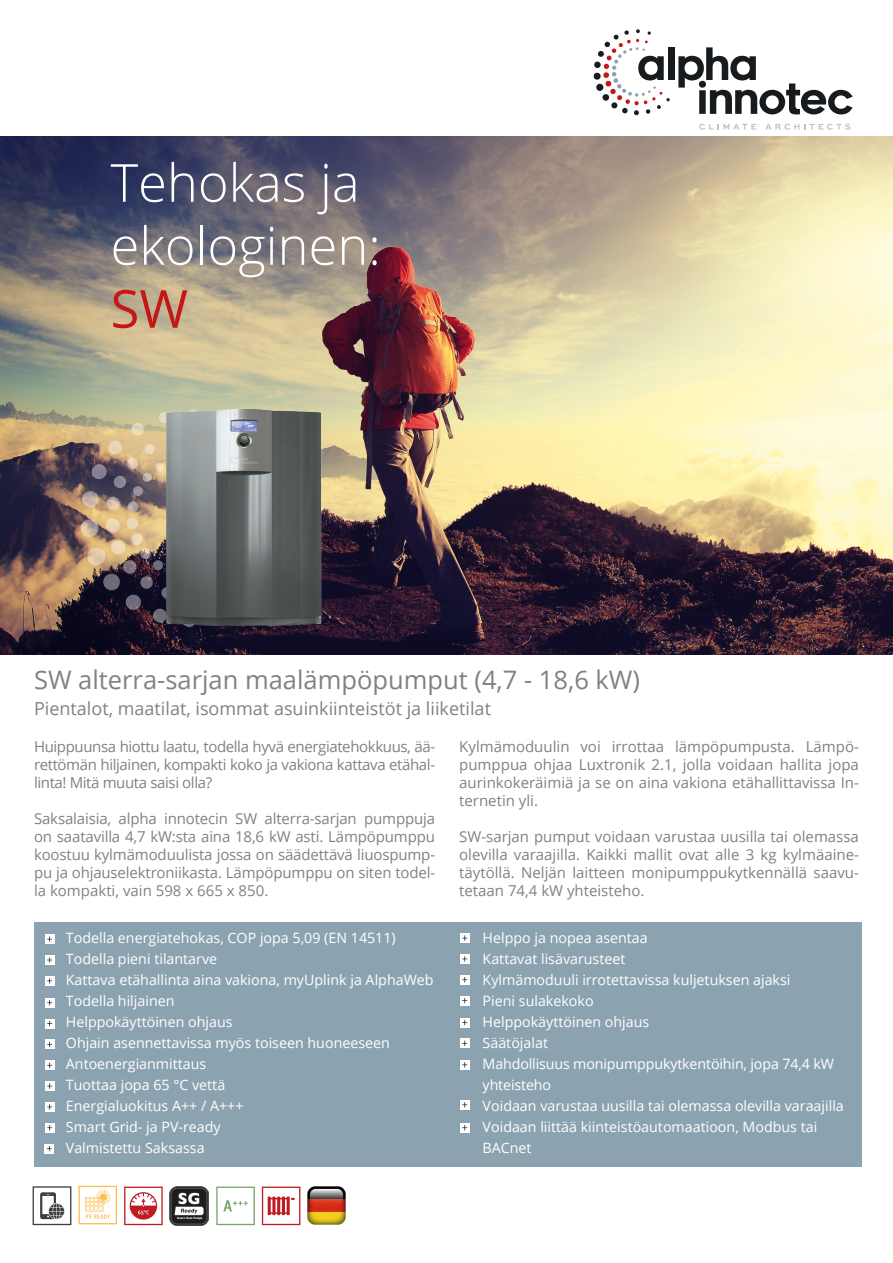
<style>
.page{position:relative;width:893px;height:1263px;background:#fff}
.page>*{position:absolute;margin:0;border:0;box-sizing:border-box;transform-origin:0 0}
.t1{font:300 52.5px/63px "Open Sans";color:#fff}
.t2{font:52.5px "Open Sans";color:#c61718}
.t3{font:25.5px "Open Sans";color:#818180}
.t4{font:18px "Open Sans";color:#818180}
.t5{font:15px/18px "Open Sans";color:#818180;text-align:justify}
.t6{font:14.25px/21px "Open Sans";color:#fff}
</style>
<div class="page">
<div style="left:34px;top:922px;width:828px;height:245px;background:#8ba3b1"></div>
<svg style="left:33px;top:1186px;width:38px;height:39px"></svg>
<svg style="left:216px;top:1186px;width:39px;height:39px"></svg>
<svg style="left:124px;top:1186px;width:39px;height:39px"></svg>
<svg style="left:78px;top:1186px;width:39px;height:38px"></svg>
<svg style="left:262px;top:1186px;width:38px;height:39px"></svg>
<img style="left:169px;top:1186px;width:39px;height:39px">
<img style="left:308px;top:1186px;width:38px;height:38px">
<img style="left:0;top:136px;width:893px;height:519px">
<div style="left:668px;top:47px;width:6px;height:33px;background:#171b1e"></div>
<svg style="left:678px;top:47px;width:175px;height:67px"></svg>
<svg style="left:594px;top:29px;width:76px;height:86px"></svg>
<svg style="left:699px;top:124px;width:57px;height:6px"></svg>
<svg style="left:765px;top:124px;width:85px;height:6px"></svg>
<img style="left:81px;top:409px;width:56px;height:218px">
<img style="left:137px;top:387px;width:209px;height:249px">
<div style="left:45px;top:934px;width:9px;height:10px;background:#fff"></div>
<svg style="left:47px;top:936px;width:5px;height:6px"></svg>
<div style="left:45px;top:955px;width:9px;height:10px;background:#fff"></div>
<svg style="left:47px;top:957px;width:5px;height:6px"></svg>
<div style="left:45px;top:976px;width:9px;height:9px;background:#fff"></div>
<svg style="left:47px;top:978px;width:5px;height:5px"></svg>
<div style="left:45px;top:998px;width:9px;height:9px;background:#fff"></div>
<svg style="left:47px;top:1000px;width:5px;height:5px"></svg>
<div style="left:45px;top:1019px;width:9px;height:9px;background:#fff"></div>
<svg style="left:47px;top:1021px;width:5px;height:5px"></svg>
<div style="left:45px;top:1040px;width:9px;height:9px;background:#fff"></div>
<svg style="left:47px;top:1042px;width:5px;height:5px"></svg>
<div style="left:45px;top:1060px;width:9px;height:10px;background:#fff"></div>
<svg style="left:47px;top:1062px;width:5px;height:6px"></svg>
<div style="left:45px;top:1081px;width:9px;height:10px;background:#fff"></div>
<svg style="left:47px;top:1083px;width:5px;height:6px"></svg>
<div style="left:45px;top:1102px;width:9px;height:9px;background:#fff"></div>
<svg style="left:47px;top:1104px;width:5px;height:5px"></svg>
<div style="left:45px;top:1123px;width:9px;height:9px;background:#fff"></div>
<svg style="left:47px;top:1125px;width:5px;height:5px"></svg>
<div style="left:45px;top:1144px;width:9px;height:9px;background:#fff"></div>
<svg style="left:47px;top:1146px;width:5px;height:5px"></svg>
<div style="left:460px;top:933px;width:9px;height:10px;background:#fff"></div>
<svg style="left:462px;top:935px;width:5px;height:6px"></svg>
<svg style="left:460px;top:954px;width:9px;height:9px"></svg>
<svg style="left:462px;top:956px;width:5px;height:5px"></svg>
<div style="left:460px;top:975px;width:9px;height:9px;background:#fff"></div>
<svg style="left:462px;top:977px;width:5px;height:5px"></svg>
<div style="left:460px;top:996px;width:9px;height:9px;background:#fff"></div>
<svg style="left:462px;top:998px;width:5px;height:5px"></svg>
<div style="left:460px;top:1018px;width:9px;height:9px;background:#fff"></div>
<svg style="left:462px;top:1020px;width:5px;height:5px"></svg>
<div style="left:460px;top:1039px;width:9px;height:9px;background:#fff"></div>
<svg style="left:462px;top:1041px;width:5px;height:5px"></svg>
<div style="left:460px;top:1060px;width:9px;height:9px;background:#fff"></div>
<svg style="left:462px;top:1062px;width:5px;height:5px"></svg>
<div style="left:460px;top:1100px;width:9px;height:9px;background:#fff"></div>
<svg style="left:462px;top:1102px;width:5px;height:5px"></svg>
<div style="left:460px;top:1123px;width:9px;height:9px;background:#fff"></div>
<svg style="left:462px;top:1125px;width:5px;height:5px"></svg>
<h1 class="t1" style="left:111px;top:150px;width:272px">Tehokas ja ekologinen:</h1>
<h1 class="t2" style="left:111px;top:273px;width:79px">SW</h1>
<h2 class="t3" style="left:34px;top:662px;width:608px">SW alterra-sarjan maalämpöpumput (4,7 - 18,6 kW)</h2>
<p class="t4" style="left:34px;top:696px;width:458px">Pientalot, maatilat, isommat asuinkiinteistöt ja liiketilat</p>
<p class="t5" style="left:34px;top:737px;width:403px">Huippuunsa hiottu laatu, todella hyvä energiatehokkuus, ää&shy;rettömän hiljainen, kompakti koko ja vakiona kattava etähal&shy;linta! Mitä muuta saisi olla?</p>
<p class="t5" style="left:34px;top:809px;width:403px">Saksalaisia, alpha innotecin SW alterra-sarjan pumppuja on saatavilla 4,7 kW:sta aina 18,6 kW asti. Lämpöpumppu koostuu kylmämoduulista jossa on säädettävä liuospump&shy;pu ja ohjauselektroniikasta. Lämpöpumppu on siten todel&shy;la kompakti, vain 598 x 665 x 850.</p>
<p class="t6" style="left:66px;top:927px;width:369px">Todella energiatehokas, COP jopa 5,09 (EN 14511)<br>Todella pieni tilantarve<br>Kattava etähallinta aina vakiona, myUplink ja AlphaWeb<br>Todella hiljainen<br>Helppokäyttöinen ohjaus<br>Ohjain asennettavissa myös toiseen huoneeseen<br>Antoenergianmittaus<br>Tuottaa jopa 65 °C vettä<br>Energialuokitus A++ / A+++<br>Smart Grid- ja PV-ready<br>Valmistettu Saksassa</p>
<p class="t5" style="left:459px;top:737px;width:401px">Kylmämoduulin voi irrottaa lämpöpumpusta. Lämpö&shy;pumppua ohjaa Luxtronik 2.1, jolla voidaan hallita jopa aurinkokeräimiä ja se on aina vakiona etähallittavissa In&shy;ternetin yli.</p>
<p class="t5" style="left:459px;top:827px;width:401px">SW-sarjan pumput voidaan varustaa uusilla tai olemassa olevilla varaajilla. Kaikki mallit ovat alle 3 kg kylmäaine&shy;täytöllä. Neljän laitteen monipumppukytkennällä saavu&shy;tetaan 74,4 kW yhteisteho.</p>
<p class="t6" style="left:483px;top:927px;width:363px">Helppo ja nopea asentaa<br>Kattavat lisävarusteet<br>Kylmämoduuli irrotettavissa kuljetuksen ajaksi<br>Pieni sulakekoko<br>Helppokäyttöinen ohjaus<br>Säätöjalat<br>Mahdollisuus monipumppukytkentöihin, jopa 74,4 kW yhteisteho<br>Voidaan varustaa uusilla tai olemassa olevilla varaajilla<br>Voidaan liittää kiinteistöautomaatioon, Modbus tai<br>BACnet</p>
</div>
